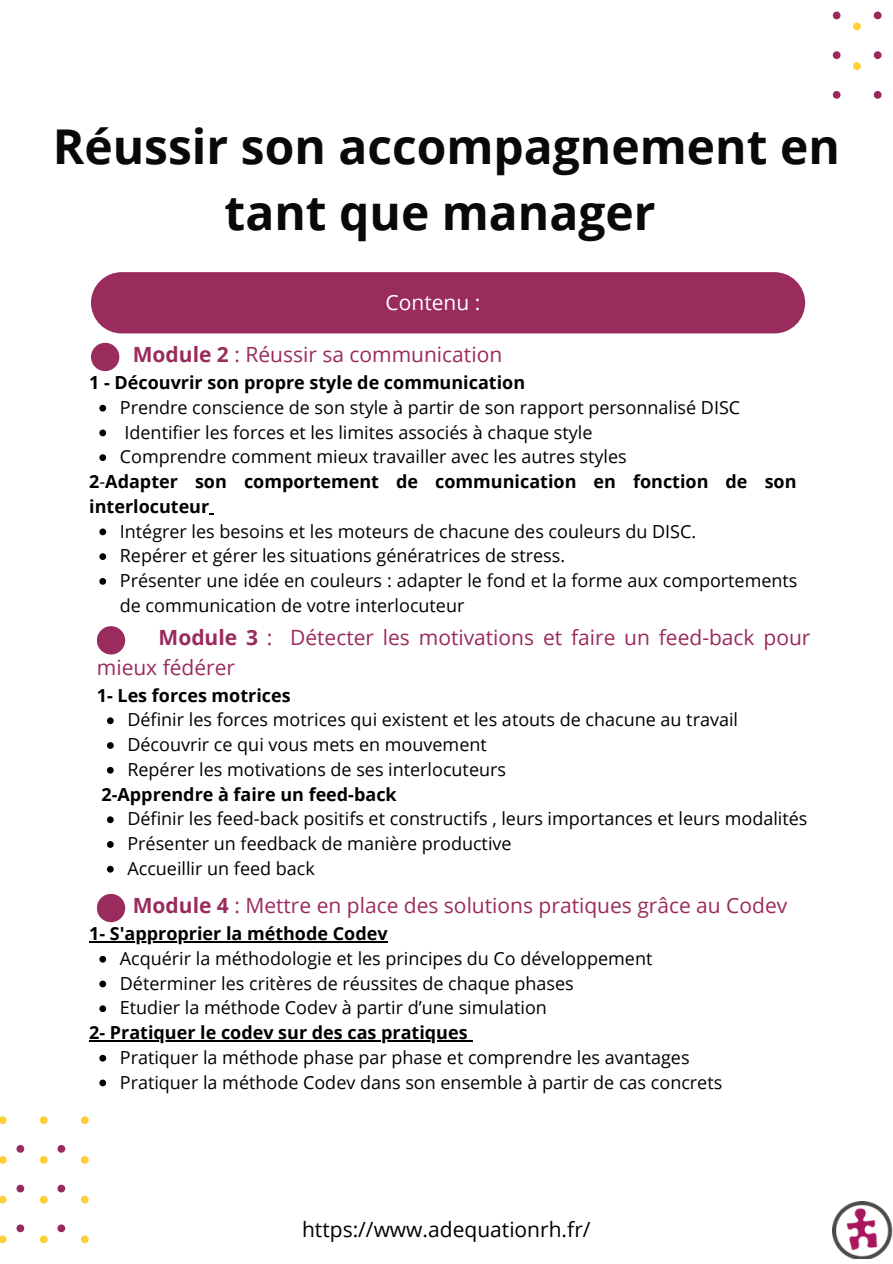
<style>
.page{position:relative;width:893px;height:1264px;background:#fff}
.page>*{position:absolute;margin:0;border:0;box-sizing:border-box;transform-origin:0 0}
.t1{font:700 48px/66.3px "Open Sans";color:#090909;text-align:center}
.t2{font:21px/29.2px "Open Sans";color:#9a2b5d}
.t3{font:21px "Open Sans";color:#000}
.t4{font:21px "Open Sans";color:#fff}
.t5{font:18px/24.8px "Open Sans";color:#000}
.t6{font:700 18px/24.8px "Open Sans";color:#000}
.s1{font-weight:700}
.s2{font-weight:400}
</style>
<div class="page">
<img style="left:832px;top:1201px;width:60px;height:57px">
<div style="left:91px;top:272px;width:714px;height:61px;background:#9a2b5d;border-radius:31px"></div>
<div style="left:91px;top:343px;width:28px;height:28px;background:#9a2b5d;border-radius:50%"></div>
<svg style="left:99px;top:405px;width:7px;height:6px"></svg>
<svg style="left:99px;top:429px;width:7px;height:7px"></svg>
<svg style="left:99px;top:454px;width:7px;height:7px"></svg>
<svg style="left:99px;top:528px;width:7px;height:7px"></svg>
<svg style="left:99px;top:553px;width:7px;height:7px"></svg>
<svg style="left:99px;top:578px;width:7px;height:6px"></svg>
<svg style="left:107px;top:717px;width:7px;height:7px"></svg>
<svg style="left:107px;top:742px;width:7px;height:7px"></svg>
<svg style="left:107px;top:767px;width:7px;height:6px"></svg>
<svg style="left:107px;top:816px;width:7px;height:7px"></svg>
<svg style="left:107px;top:841px;width:7px;height:6px"></svg>
<svg style="left:107px;top:865px;width:7px;height:7px"></svg>
<svg style="left:99px;top:955px;width:7px;height:7px"></svg>
<svg style="left:99px;top:980px;width:7px;height:7px"></svg>
<svg style="left:99px;top:1005px;width:7px;height:7px"></svg>
<svg style="left:99px;top:1054px;width:7px;height:7px"></svg>
<svg style="left:99px;top:1079px;width:7px;height:7px"></svg>
<hr style="left:89px;top:941px;width:299px;height:1px;background:#000">
<hr style="left:89px;top:1040px;width:379px;height:1px;background:#000">
<div style="left:97px;top:626px;width:28px;height:28px;background:#9a2b5d;border-radius:50%"></div>
<div style="left:97px;top:893px;width:28px;height:29px;background:#9a2b5d;border-radius:50%"></div>
<svg style="left:832px;top:11px;width:50px;height:88px"></svg>
<svg style="left:0;top:1116px;width:89px;height:128px"></svg>
<p class="t1" style="left:53px;top:112px;width:788px">Réussir son accompagnement en tant que manager</p>
<p class="t4" style="left:385px;top:287px;width:96px">Contenu :</p>
<p class="t2" style="left:133px;top:339px;width:371px"><span class="s1">Module 2</span> : Réussir sa communication</p>
<p class="t6" style="left:89px;top:370px;width:437px">1 - Découvrir son propre style de communication</p>
<p class="t5" style="left:120px;top:394px;width:621px">Prendre conscience de son style à partir de son rapport personnalisé DISC</p>
<p class="t5" style="left:124px;top:419px;width:469px">Identifier les forces et les limites associés à chaque style</p>
<p class="t5" style="left:120px;top:444px;width:508px">Comprendre comment mieux travailler avec les autres styles</p>
<p class="t6" style="left:89px;top:468px;width:708px">2<span class="s2">-</span>Adapter son comportement de communication en fonction de son interlocuteur</p>
<p class="t5" style="left:120px;top:518px;width:577px">Intégrer les besoins et les moteurs de chacune des couleurs du DISC.</p>
<p class="t5" style="left:120px;top:543px;width:447px">Repérer et gérer les situations génératrices de stress.</p>
<p class="t5" style="left:120px;top:567px;width:679px">Présenter une idée en couleurs : adapter le fond et la forme aux comportements de communication de votre interlocuteur</p>
<p class="t2" style="left:97px;top:622px;width:715px;text-indent:62px"><span class="s1">Module 3</span> : Détecter les motivations et faire un feed-back pour mieux fédérer</p>
<p class="t6" style="left:97px;top:682px;width:195px">1- Les forces motrices</p>
<p class="t5" style="left:127px;top:707px;width:612px">Définir les forces motrices qui existent et les atouts de chacune au travail</p>
<p class="t5" style="left:127px;top:731px;width:361px">Découvrir ce qui vous mets en mouvement</p>
<p class="t5" style="left:127px;top:756px;width:380px">Repérer les motivations de ses interlocuteurs</p>
<p class="t5" style="left:127px;top:806px;width:681px">Définir les feed-back positifs et constructifs , leurs importances et leurs modalités</p>
<p class="t5" style="left:127px;top:830px;width:385px">Présenter un feedback de manière productive</p>
<p class="t5" style="left:127px;top:855px;width:189px">Accueillir un feed back</p>
<p class="t6" style="left:101px;top:781px;width:297px">2-Apprendre à faire un feed-back</p>
<p class="t2" style="left:133px;top:890px;width:656px"><span class="s1">Module 4</span> : Mettre en place des solutions pratiques grâce au Codev</p>
<p class="t6" style="left:89px;top:920px;width:300px">1- S'approprier la méthode Codev</p>
<p class="t5" style="left:120px;top:945px;width:534px">Acquérir la méthodologie et les principes du Co développement</p>
<p class="t5" style="left:120px;top:970px;width:455px">Déterminer les critères de réussites de chaque phases</p>
<p class="t5" style="left:120px;top:994px;width:428px">Etudier la méthode Codev à partir d’une simulation</p>
<p class="t5" style="left:120px;top:1044px;width:571px">Pratiquer la méthode phase par phase et comprendre les avantages</p>
<p class="t5" style="left:120px;top:1069px;width:604px">Pratiquer la méthode Codev dans son ensemble à partir de cas concrets</p>
<p class="t6" style="left:89px;top:1019px;width:380px">2- Pratiquer le codev sur des cas pratiques</p>
<p class="t3" style="left:302px;top:1214px;width:290px">https://www.adequationrh.fr/</p>
</div>
